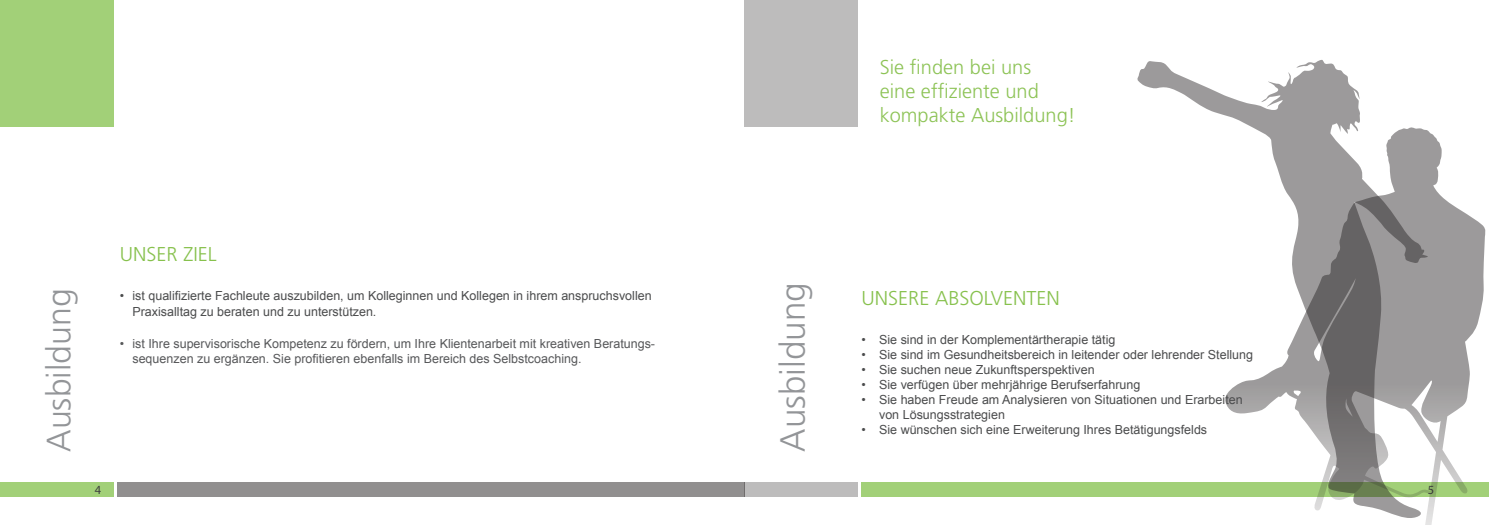
<style>
.page{position:relative;width:1489px;height:525px;background:#fff}
.page>*{position:absolute;margin:0;border:0;box-sizing:border-box;transform-origin:0 0}
.t1{font:300 35px "Frutiger LT";color:#939598}
.t2{font:300 33.75px "Frutiger LT";color:#939598}
.t3{font:300 20px/24px "Frutiger LT";color:#8dc356}
.t4{font:300 20px "Frutiger LT";color:#87c14d}
.t5{font:12.5px/16.5px "Arial";color:#4b4c4d}
.t6{font:12.5px/15px "Arial";color:#57585a}
.t7{font:12.5px "Myriad Pro";color:#3e3e3f}
</style>
<div class="page">
<div style="left:117px;top:481px;width:627px;height:15px;background:#918f8f"></div>
<div style="left:0;top:0;width:113px;height:126px;background:#a2d078"></div>
<div style="left:861px;top:481px;width:627px;height:15px;background:#a2d078"></div>
<div style="left:744px;top:481px;width:113px;height:15px;background:#bdbcbc"></div>
<div style="left:744px;top:0;width:113px;height:126px;background:#bdbcbc"></div>
<svg style="left:1403px;top:131px;width:83px;height:393px"></svg>
<div style="left:0;top:481px;width:113px;height:15px;background:#a2d078"></div>
<svg style="left:1136px;top:59px;width:292px;height:458px"></svg>
<h3 class="t4" style="left:120px;top:242px;width:98px">UNSER ZIEL</h3>
<p class="t5" style="left:132px;top:287px;width:520px;text-indent:-12px">• ist qualifizierte Fachleute auszubilden, um Kolleginnen und Kollegen in ihrem anspruchsvollen<br>Praxisalltag zu beraten und zu unterstützen.</p>
<p class="t6" style="left:132px;top:336px;width:524px;text-indent:-12px">• ist Ihre supervisorische Kompetenz zu fördern, um Ihre Klientenarbeit mit kreativen Beratungs&shy;sequenzen zu ergänzen. Sie profitieren ebenfalls im Bereich des Selbstcoaching.</p>
<h2 class="t2" style="left:39px;top:451px;width:165px;rotate:-90deg">Ausbildung</h2>
<h1 class="t1" style="left:772px;top:451px;width:171px;rotate:-90deg">Ausbildung</h1>
<p class="t7" style="left:95px;top:482px;width:8px">4</p>
<h3 class="t3" style="left:879px;top:55px;width:197px">Sie finden bei uns<br>eine effiziente und kompakte Ausbildung!</h3>
<h3 class="t4" style="left:861px;top:286px;width:200px">UNSERE ABSOLVENTEN</h3>
<p class="t5" style="left:861px;top:331px;width:255px">• Sie sind in der Komplementärtherapie tätig</p>
<p class="t5" style="left:861px;top:346px;width:393px">• Sie sind im Gesundheitsbereich in leitender oder lehrender Stellung</p>
<p class="t5" style="left:861px;top:361px;width:234px">• Sie suchen neue Zukunftsperspektiven</p>
<p class="t5" style="left:861px;top:376px;width:280px">• Sie verfügen über mehrjährige Berufserfahrung</p>
<p class="t5" style="left:879px;top:391px;width:365px;line-height:15px;text-indent:-18px">• Sie haben Freude am Analysieren von Situationen und Erarbeiten von Lösungsstrategien</p>
<p class="t5" style="left:861px;top:421px;width:347px">• Sie wünschen sich eine Erweiterung Ihres Betätigungsfelds</p>
<p class="t7" style="left:1427px;top:481px;width:8px">5</p>
</div>
